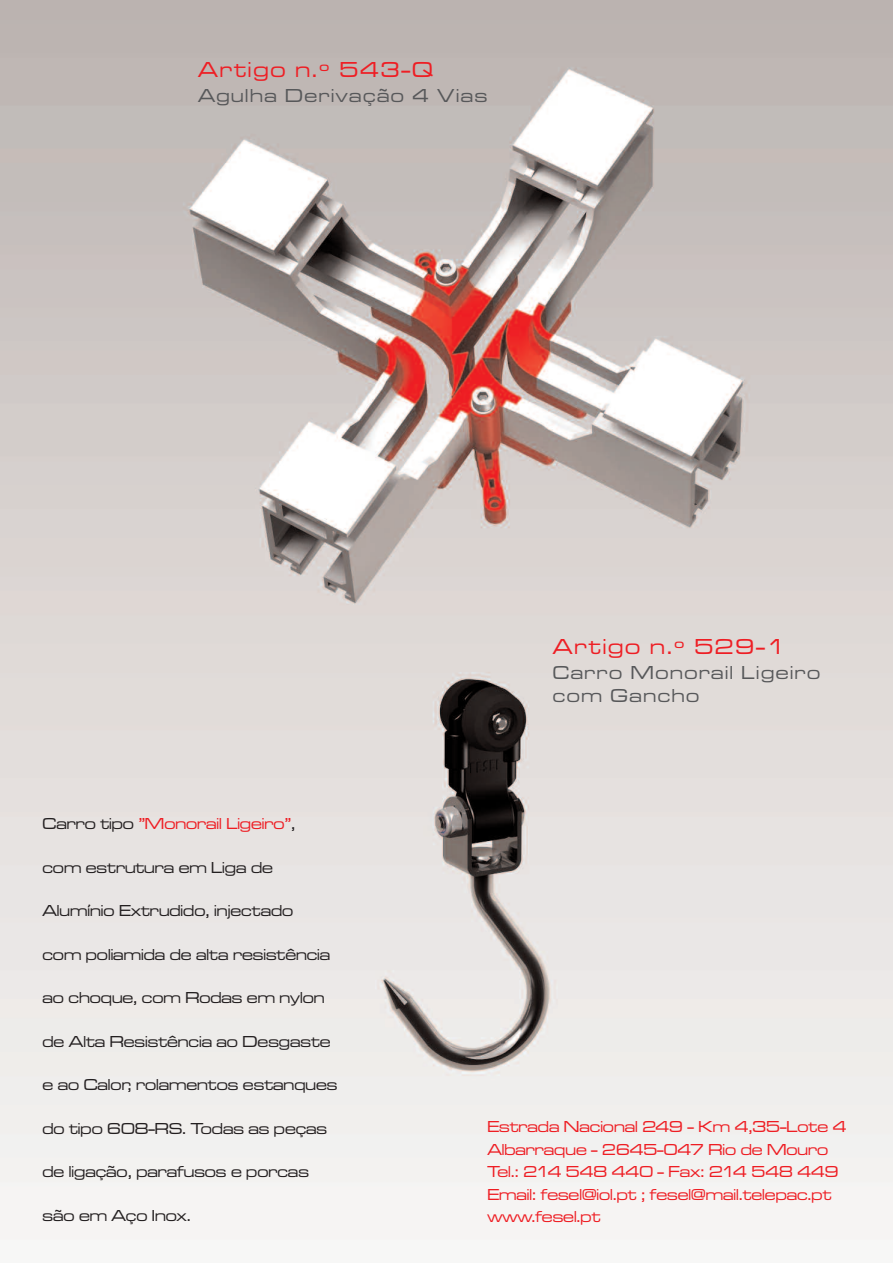
<style>
.page{position:relative;width:893px;height:1263px;background:#fff}
.page>*{position:absolute;margin:0;border:0;box-sizing:border-box;transform-origin:0 0}
.t1{font:22.5px "Microgramma D Medi Exte";letter-spacing:.085em;color:#ee1e24}
.t2{font:19.5px/23.4px "Microgramma D Medi Exte";letter-spacing:.085em;color:#57585a}
.t3{font:16.5px "Microgramma D Medi Exte";color:#231f20}
.t4{font:16.5px/22.5px "Microgramma D Medi Exte";color:#ee1d23}
.s1{color:#231f20}
</style>
<div class="page">
<img style="left:0;top:0;width:893px;height:1240px">
<h1 class="t1" style="left:198px;top:56px;width:236px">Artigo n.º 543-Q</h1>
<p class="t2" style="left:198px;top:83px;width:291px">Agulha Derivação 4 Vias</p>
<h1 class="t1" style="left:553px;top:633px;width:234px">Artigo n.º 529-1</h1>
<p class="t2" style="left:553px;top:660px;width:269px">Carro Monorail Ligeiro com Gancho</p>
<p class="t4" style="left:43px;top:812px;width:254px"><span class="s1">Carro tipo</span> ”Monorail Ligeiro”<span class="s1">,</span></p>
<p class="t3" style="left:43px;top:857px;width:232px">com estrutura em Liga de</p>
<p class="t3" style="left:43px;top:901px;width:252px">Alumínio Extrudido, injectado</p>
<p class="t3" style="left:43px;top:944px;width:289px">com poliamida de alta resistência</p>
<p class="t3" style="left:43px;top:988px;width:284px">ao choque, com Rodas em nylon</p>
<p class="t3" style="left:43px;top:1031px;width:290px">de Alta Resistência ao Desgaste</p>
<p class="t3" style="left:43px;top:1075px;width:296px">e ao Calor, rolamentos estanques</p>
<p class="t3" style="left:43px;top:1118px;width:286px">do tipo 608-RS. Todas as peças</p>
<p class="t3" style="left:43px;top:1162px;width:268px">de ligação, parafusos e porcas</p>
<p class="t3" style="left:43px;top:1205px;width:150px">são em Aço Inox.</p>
<p class="t4" style="left:487px;top:1115px;width:361px">Estrada Nacional 249 - Km 4,35-Lote 4<br>Albarraque - 2645-047 Rio de Mouro Tel.: 214 548 440 - Fax: 214 548 449<br>Email: fesel@iol.pt ; fesel@mail.telepac.pt www.fesel.pt</p>
</div>
